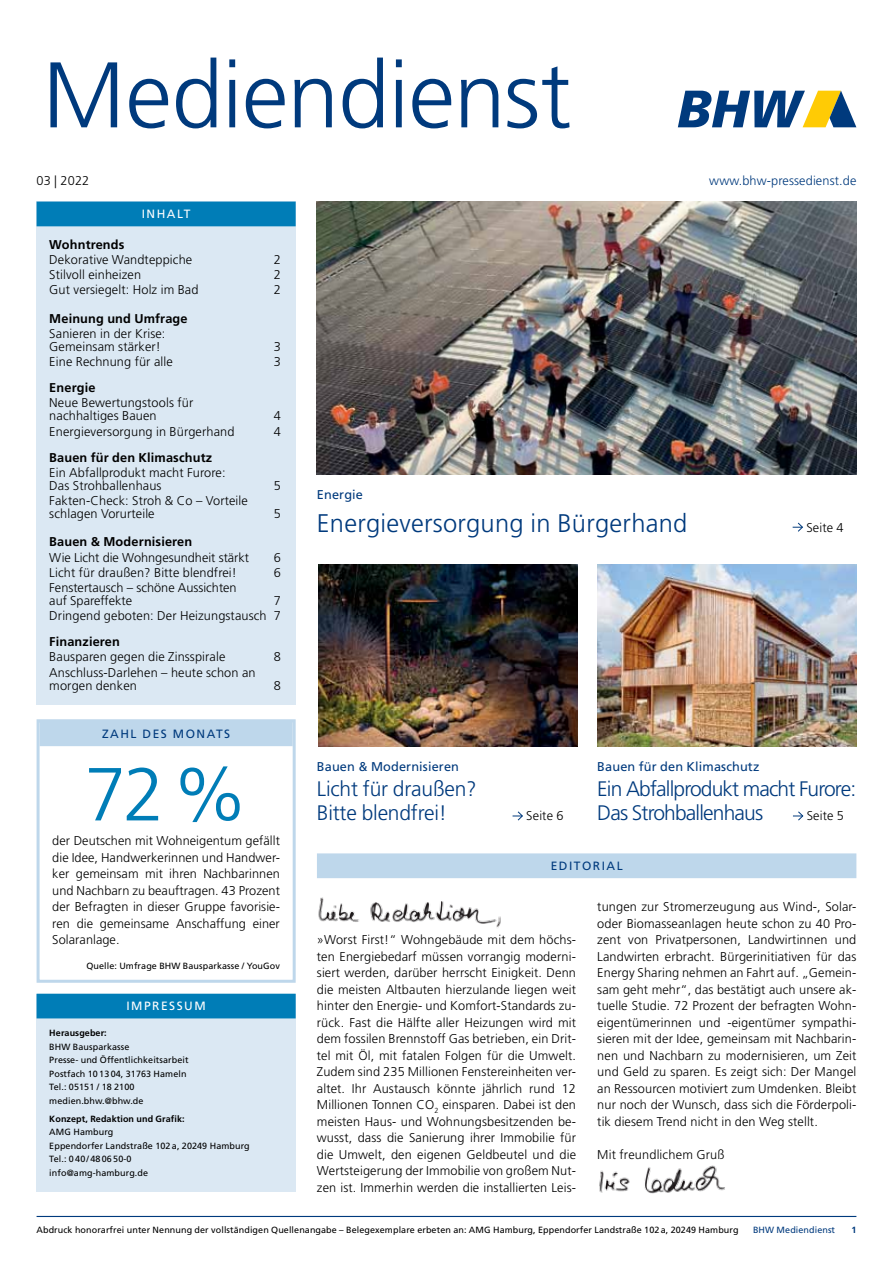
<style>
.page{position:relative;width:893px;height:1263px;background:#fff}
.page>*{position:absolute;margin:0;border:0;box-sizing:border-box;transform-origin:0 0}
.t1{font:300 93px "Frutiger LT Std";letter-spacing:-.01em;color:#003a7d}
.t2{font:300 75px "Frutiger LT Std";color:#007db7}
.t3{font:300 25.5px "Frutiger LT Std";letter-spacing:.01em;color:#003a7d}
.t4{font:300 21px/24.8px "Frutiger LT Std";letter-spacing:-.04em;color:#003a7d}
.t5{font:300 21px/24.8px "Frutiger LT Std";letter-spacing:-.01em;color:#003a7d}
.t6{font:300 12.75px/16.5px "Frutiger LT Std";letter-spacing:.01em;color:#000}
.t7{font:700 12.75px "Frutiger LT Std";letter-spacing:.01em;color:#000}
.t8{font:12.75px "Frutiger LT Std";letter-spacing:.01em;color:#003a7d}
.t9{font:300 12.75px "Frutiger LT Std";letter-spacing:.01em;color:#003a7d}
.t10{font:12px "Frutiger LT Std";letter-spacing:.125em;color:#003a7d}
.t11{font:12px "Frutiger LT Std";letter-spacing:.125em;color:#fff}
.t12{font:9px/13.5px "Frutiger LT Std";letter-spacing:.01em;color:#000}
.t13{font:700 9px "Frutiger LT Std";letter-spacing:.01em;color:#000}
.t14{font:9px "Frutiger LT Std";letter-spacing:.01em;color:#003a7d}
.t15{font:700 9px "Frutiger LT Std";color:#003a7d}
</style>
<div class="page">
<hr style="left:37px;top:1216px;width:819px;height:1px;background:#003a7d">
<svg style="left:678px;top:91px;width:178px;height:36px"></svg>
<div style="left:37px;top:994px;width:259px;height:197px;background:#dbe8f3"></div>
<div style="left:37px;top:994px;width:259px;height:24px;background:#007db7"></div>
<div style="left:317px;top:853px;width:539px;height:25px;background:#bed7eb"></div>
<div style="left:40px;top:721px;width:253px;height:25px;background:#bed7eb"></div>
<div style="left:37px;top:719px;width:259px;height:264px;border:3px solid #bed7eb"></div>
<div style="left:37px;top:202px;width:259px;height:503px;background:#dbe8f3"></div>
<div style="left:37px;top:202px;width:259px;height:24px;background:#007db7"></div>
<img style="left:318px;top:565px;width:259px;height:181px">
<svg style="left:513px;top:811px;width:10px;height:10px"></svg>
<svg style="left:793px;top:811px;width:11px;height:10px"></svg>
<svg style="left:793px;top:522px;width:10px;height:10px"></svg>
<img style="left:317px;top:202px;width:539px;height:273px">
<img style="left:597px;top:565px;width:259px;height:181px">
<img style="left:318px;top:897px;width:183px;height:31px">
<img style="left:599px;top:1165px;width:126px;height:29px">
<h1 class="t1" style="left:42px;top:43px;width:530px">Mediendienst</h1>
<p class="t6" style="left:37px;top:173px;width:54px">03 | 2022</p>
<p class="t11" style="left:142px;top:207px;width:15px">Inhalt</p>
<p class="t7" style="left:49px;top:237px;width:77px">Wohntrends</p>
<p class="t6" style="left:49px;top:252px;width:144px">Dekorative Wandteppiche</p>
<p class="t6" style="left:274px;top:252px;width:9px">2</p>
<p class="t6" style="left:49px;top:267px;width:93px">Stilvoll einheizen</p>
<p class="t6" style="left:274px;top:267px;width:9px">2</p>
<p class="t6" style="left:49px;top:282px;width:151px">Gut versiegelt: Holz im Bad</p>
<p class="t6" style="left:274px;top:282px;width:9px">2</p>
<p class="t7" style="left:49px;top:311px;width:140px">Meinung und Umfrage</p>
<p class="t6" style="left:49px;top:327px;width:118px;line-height:13px">Sanieren in der Krise:<br>Gemeinsam stärker!</p>
<p class="t6" style="left:274px;top:338px;width:9px">3</p>
<p class="t6" style="left:49px;top:354px;width:125px">Eine Rechnung für alle</p>
<p class="t6" style="left:274px;top:354px;width:9px">3</p>
<p class="t7" style="left:49px;top:380px;width:48px">Energie</p>
<p class="t6" style="left:49px;top:397px;width:145px;line-height:13px">Neue Bewertungstools für nachhaltiges Bauen</p>
<p class="t6" style="left:274px;top:408px;width:9px">4</p>
<p class="t9" style="left:709px;top:173px;width:149px">www.bhw-pressedienst.de</p>
<p class="t6" style="left:49px;top:423px;width:187px">Energieversorgung in Bürgerhand</p>
<p class="t6" style="left:274px;top:423px;width:9px">4</p>
<p class="t7" style="left:49px;top:450px;width:164px">Bauen für den Klimaschutz</p>
<p class="t6" style="left:49px;top:466px;width:178px;line-height:13px">Ein Abfallprodukt macht Furore:<br>Das Strohballenhaus</p>
<p class="t6" style="left:274px;top:477px;width:9px">5</p>
<p class="t6" style="left:49px;top:494px;width:200px;line-height:13px">Fakten-Check: Stroh &amp; Co – Vorteile schlagen Vorurteile</p>
<p class="t6" style="left:274px;top:506px;width:9px">5</p>
<p class="t7" style="left:49px;top:534px;width:144px">Bauen &amp; Modernisieren</p>
<p class="t6" style="left:49px;top:549px;width:201px">Wie Licht die Wohngesundheit stärkt</p>
<p class="t6" style="left:274px;top:549px;width:9px">6</p>
<p class="t6" style="left:49px;top:564px;width:189px">Licht für draußen? Bitte blendfrei!</p>
<p class="t6" style="left:274px;top:564px;width:9px">6</p>
<p class="t6" style="left:49px;top:581px;width:189px;line-height:13px">Fenstertausch – schöne Aussichten auf Spareffekte</p>
<p class="t6" style="left:49px;top:593px;width:233px;line-height:15.1px;text-align:right">7<br>Dringend geboten: Der Heizungstausch 7</p>
<p class="t7" style="left:49px;top:634px;width:72px">Finanzieren</p>
<p class="t6" style="left:49px;top:649px;width:178px">Bausparen gegen die Zinsspirale</p>
<p class="t6" style="left:274px;top:649px;width:9px">8</p>
<p class="t6" style="left:49px;top:666px;width:208px;line-height:13px">Anschluss-Darlehen – heute schon an morgen denken</p>
<p class="t6" style="left:274px;top:677px;width:9px">8</p>
<p class="t10" style="left:102px;top:727px;width:18px">Zahl</p>
<p class="t10" style="left:143px;top:727px;width:64px">des Monat</p>
<p class="t10" style="left:224px;top:727px;width:7px">s</p>
<h2 class="t2" style="left:85px;top:752px;width:164px">72%</h2>
<p class="t6" style="left:52px;top:849px;width:229px;text-align:justify">die Idee, Handwerkerinnen und Handwer&shy;ker gemeinsam mit ihren Nachbarinnen und Nachbarn zu beauftragen. 43 Prozent der Befragten in dieser Gruppe favorisie&shy;ren die gemeinsame Anschaffung einer Solaranlage.</p>
<p class="t12" style="left:86px;top:959px;width:195px">Quelle: U mfrage BHW Bausparkasse / YouGov</p>
<p class="t6" style="left:52px;top:833px;width:229px">der Deutschen mit Wohneigentum gefällt</p>
<p class="t11" style="left:126px;top:999px;width:81px">Impressum</p>
<p class="t13" style="left:49px;top:1028px;width:59px">Herausgeber:</p>
<p class="t12" style="left:49px;top:1040px;width:141px">BHW Bausparkasse<br>Presse- und Öffentlichkeitsarbeit<br>Postfach 10 13 04, 31763 Hameln<br>Tel.: 05151 / 18 2100 medien.bhw.@bhw.de</p>
<p class="t13" style="left:49px;top:1113px;width:137px">Konzept, Redaktion und Grafik:</p>
<p class="t12" style="left:49px;top:1125px;width:202px">AMG Hamburg<br>Eppendorfer Landstraße 102 a, 20249 Hamburg<br>Tel.: 0 40 / 48 06 50-0<br>info@amg-hamburg.de</p>
<p class="t8" style="left:317px;top:487px;width:48px">Energie</p>
<h3 class="t3" style="left:317px;top:508px;width:372px">Energieversorgung in Bürgerhand</h3>
<p class="t6" style="left:806px;top:519px;width:39px">Seite 4</p>
<p class="t8" style="left:317px;top:759px;width:144px">Bauen &amp; Modernisieren</p>
<h3 class="t5" style="left:317px;top:776px;width:161px">Licht für draußen?<br>Bitte blendfrei!</h3>
<p class="t6" style="left:526px;top:808px;width:39px">Seite 6</p>
<p class="t8" style="left:597px;top:759px;width:164px">Bauen für den Klimaschutz</p>
<h3 class="t4" style="left:597px;top:776px;width:260px">Ein Abfallprodukt macht Furore:<br>Das Strohballenhaus</h3>
<p class="t6" style="left:807px;top:808px;width:39px">Seite 5</p>
<p class="t10" style="left:551px;top:859px;width:59px">Editorial</p>
<p class="t6" style="left:317px;top:932px;width:261px;text-align:justify">»Worst First!“ Wohngebäude mit dem höchs&shy;ten Energiebedarf müssen vorrangig moderni&shy;siert werden, darüber herrscht Einigkeit. Denn die meisten Altbauten hierzulande liegen weit hinter den Energie- und Komfort-Standards zu&shy;rück. Fast die Hälfte aller Heizungen wird mit dem fossilen Brennstoff Gas betrieben, ein Drit&shy;tel mit Öl, mit fatalen Folgen für die Umwelt.<br>Zudem sind 235 Millionen Fenstereinheiten ver&shy;altet. Ihr Austausch könnte jährlich rund 12<br>Millionen Tonnen CO<sub>2</sub> einsparen. Dabei ist den meisten Haus- und Wohnungsbesitzenden be&shy;wusst, dass die Sanierung ihrer Immobilie für die Umwelt, den eigenen Geldbeutel und die Wertsteigerung der Immobilie von großem Nut&shy;zen ist. Immerhin werden die installierten Leis-</p>
<p class="t6" style="left:597px;top:899px;width:261px;text-align:justify">tungen zur Stromerzeugung aus Wind-, Solar&shy;oder Biomasseanlagen heute schon zu 40 Pro&shy;zent von Privatpersonen, Landwirtinnen und Landwirten erbracht. Bürgerinitiativen für das Energy Sharing nehmen an Fahrt auf. „Gemein&shy;sam geht mehr“, das bestätigt auch unsere ak&shy;tuelle Studie. 72 Prozent der befragten Wohn&shy;eigentümerinnen und -eigentümer sympathi&shy;sieren mit der Idee, gemeinsam mit Nachbarin&shy;nen und Nachbarn zu modernisieren, um Zeit und Geld zu sparen. Es zeigt sich: Der Mangel an Ressourcen motiviert zum Umdenken. Bleibt nur noch der Wunsch, dass sich die Förderpoli&shy;tik diesem Trend nicht in den Weg stellt.</p>
<p class="t6" style="left:597px;top:1146px;width:129px">Mit freundlichem Gruß</p>
<p class="t12" style="left:37px;top:1223px;width:704px">Abdruck honorarfrei unter Nennung der vollständigen Quellenangabe – Belegexemplare erbeten an: AMG Hamburg, Eppendorfer Landstraße 102 a, 20249 Hamburg</p>
<p class="t14" style="left:753px;top:1224px;width:84px">BHW Mediendienst</p>
<p class="t15" style="left:851px;top:1224px;width:7px">1</p>
</div>
